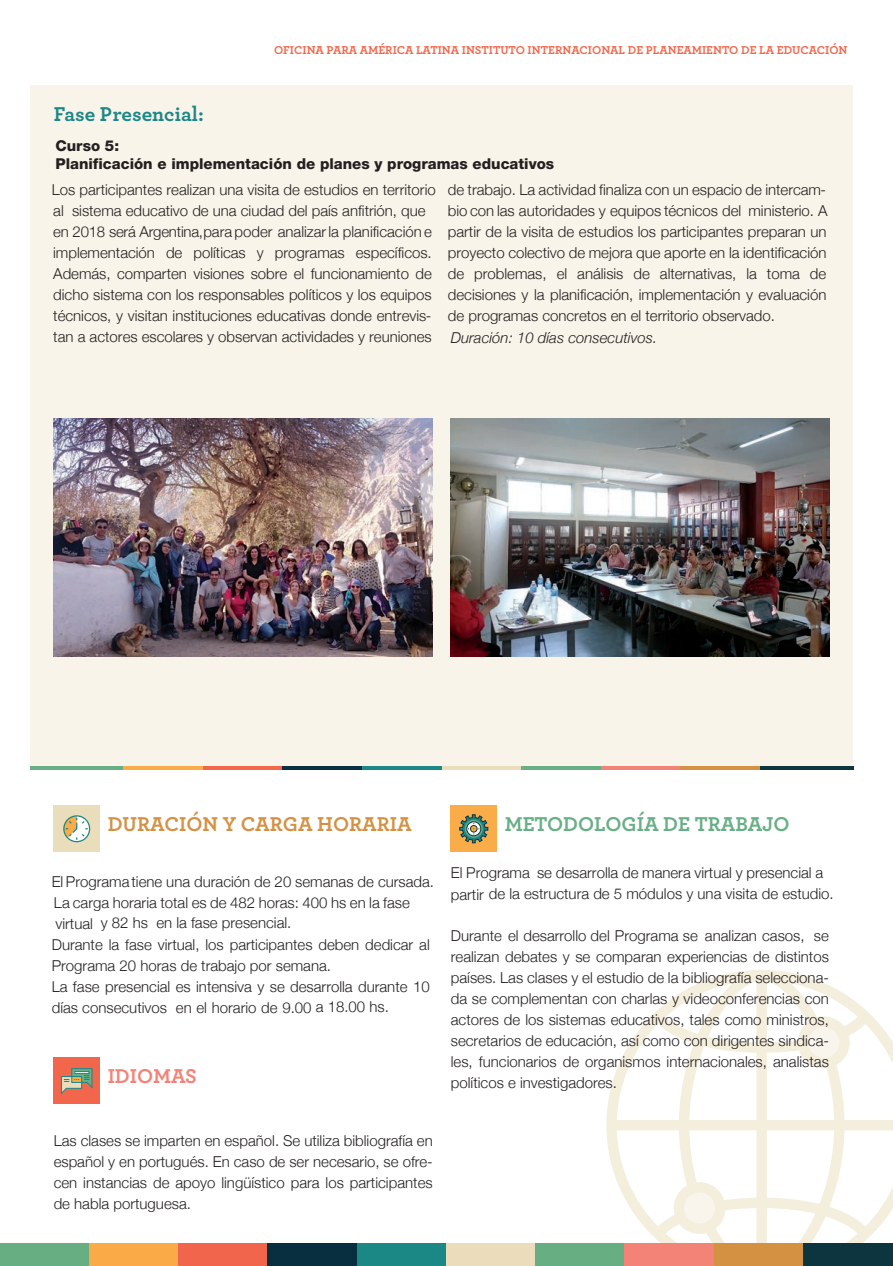
<style>
.page{position:relative;width:893px;height:1266px;background:#fff}
.page>*{position:absolute;margin:0;border:0;box-sizing:border-box;transform-origin:0 0}
.t1{font:700 21px "Archer";color:#d49143}
.t2{font:700 21px "Archer";color:#67af84}
.t3{font:700 21px "Archer";color:#1b8887}
.t4{font:700 21px "Archer";letter-spacing:-.005em;color:#f38277}
.t5{font:300 15px/21px "Helvetica Neue";color:#231f20}
.t6{font:800 15px/18px "Helvetica Neue";color:#231f20}
.t7{font:italic 300 15px "Helvetica Neue";color:#231f20}
.t8{font:700 12px "Archer";color:#f2664b}
</style>
<div class="page">
<svg style="left:606px;top:970px;width:287px;height:273px"></svg>
<svg style="left:803px;top:1021px;width:41px;height:42px"></svg>
<div style="left:798px;top:1016px;width:51px;height:52px;border:10px solid #eaddbc;border-radius:50%"></div>
<svg style="left:679px;top:1187px;width:41px;height:41px"></svg>
<div style="left:674px;top:1182px;width:51px;height:51px;border:10px solid #eaddbc;border-radius:50%"></div>
<div style="left:30px;top:85px;width:823px;height:681px;background:#f8f4e9"></div>
<div style="left:0;top:1243px;width:89px;height:22px;background:#67af83"></div>
<div style="left:89px;top:1243px;width:89px;height:22px;background:#faab48"></div>
<div style="left:178px;top:1243px;width:90px;height:22px;background:#f1654c"></div>
<div style="left:267px;top:1243px;width:90px;height:22px;background:#072f40"></div>
<div style="left:357px;top:1243px;width:89px;height:22px;background:#1b8886"></div>
<div style="left:446px;top:1243px;width:89px;height:22px;background:#ebddbc"></div>
<div style="left:535px;top:1243px;width:90px;height:22px;background:#67af83"></div>
<div style="left:625px;top:1243px;width:89px;height:22px;background:#f38377"></div>
<div style="left:714px;top:1243px;width:89px;height:22px;background:#d49142"></div>
<div style="left:803px;top:1243px;width:90px;height:22px;background:#0d3540"></div>
<img style="left:54px;top:418px;width:379px;height:239px">
<hr style="left:30px;top:766px;width:93px;height:3px;background:#67af84">
<hr style="left:123px;top:766px;width:80px;height:3px;background:#faac48">
<hr style="left:203px;top:766px;width:80px;height:3px;background:#f2664b">
<hr style="left:282px;top:766px;width:80px;height:3px;background:#083040">
<hr style="left:362px;top:766px;width:80px;height:3px;background:#1b8887">
<hr style="left:442px;top:766px;width:79px;height:3px;background:#eaddbc">
<hr style="left:521px;top:766px;width:80px;height:3px;background:#67af84">
<hr style="left:601px;top:766px;width:79px;height:3px;background:#f38277">
<hr style="left:680px;top:766px;width:80px;height:3px;background:#d49143">
<hr style="left:760px;top:766px;width:93px;height:3px;background:#0e3640">
<div style="left:54px;top:805px;width:46px;height:47px;background:#eaddbc"></div>
<svg style="left:63px;top:815px;width:28px;height:27px"></svg>
<div style="left:54px;top:1057px;width:46px;height:47px;background:#f2664b"></div>
<svg style="left:60px;top:1068px;width:33px;height:27px"></svg>
<div style="left:451px;top:805px;width:46px;height:47px;background:#faac48"></div>
<svg style="left:459px;top:814px;width:30px;height:29px"></svg>
<img style="left:451px;top:418px;width:379px;height:239px">
<h1 class="t3" style="left:54px;top:98px;width:152px">Fase Presencial:</h1>
<p class="t8" style="left:274px;top:41px;width:575px">OFICINA PARA AMÉRICA LATINA INSTITUTO INTERNACIONAL DE PLANEAMIENTO DE LA EDUCACIÓN</p>
<p class="t6" style="left:55px;top:137px;width:500px">Curso 5:<br>Planificación e implementación de planes y programas educativos</p>
<p class="t5" style="left:52px;top:178px;width:385px">Los participantes realizan una visita de estudios en territorio</p>
<p class="t5" style="left:53px;top:199px;width:380px">al sistema educativo de una ciudad del país anfitrión, que en 2018 será Argentina,para poder analizar la planificación e implementación de políticas y programas específicos.<br>Además, comparten visiones sobre el funcionamiento de dicho sistema con los responsables políticos y los equipos técnicos, y visitan instituciones educativas donde entrevis&shy;tan a actores escolares y observan actividades y reuniones</p>
<p class="t5" style="left:448px;top:178px;width:380px">de trabajo. La actividad finaliza con un espacio de intercam&shy;bio con las autoridades y equipos técnicos del<br>partir de la visita de estudios los participantes preparan un proyecto colectivo de mejora que aporte en la identificación de problemas, el análisis de alternativas, la toma de decisiones y la planificación, implementación y evaluación de programas concretos en el territorio observado.</p>
<p class="t7" style="left:451px;top:329px;width:208px">Duración: 10 días consecutivos.</p>
<p class="t5" style="left:748px;top:199px;width:81px">ministerio. A</p>
<h1 class="t1" style="left:108px;top:807px;width:306px">DURACIÓN Y CARGA HORARIA</h1>
<p class="t5" style="left:52px;top:870px;width:384px">El Programatiene una duración de 20 semanas de cursada.</p>
<p class="t5" style="left:54px;top:891px;width:357px">La carga horaria total es de 482 horas: 400 hs en la fase</p>
<p class="t5" style="left:55px;top:911px;width:237px">virtual y 82 hs en la fase presencial.</p>
<p class="t5" style="left:52px;top:933px;width:379px">Durante la fase virtual, los participantes deben dedicar al</p>
<p class="t5" style="left:52px;top:954px;width:281px">Programa 20 horas de trabajo por semana.</p>
<p class="t5" style="left:52px;top:975px;width:379px">La fase presencial es intensiva y se desarrolla durante 10</p>
<p class="t5" style="left:176px;top:996px;width:214px">en el horario de 9.00 a 18.00 hs.</p>
<p class="t5" style="left:52px;top:996px;width:117px">días consecutivos</p>
<h1 class="t4" style="left:108px;top:1059px;width:91px">IDIOMAS</h1>
<p class="t5" style="left:54px;top:1129px;width:381px;text-align:justify">Las clases se imparten en español. Se utiliza bibliografía en español y en portugués. En caso de ser necesario, se ofre&shy;cen instancias de apoyo lingüístico para los participantes de habla portuguesa.</p>
<h1 class="t2" style="left:505px;top:807px;width:286px">METODOLOGÍA DE TRABAJO</h1>
<p class="t5" style="left:451px;top:861px;width:384px;text-indent:86px">se desarrolla de manera virtual y presencial a partir de la estructura de 5 módulos y una visita de estudio.</p>
<p class="t5" style="left:451px;top:924px;width:380px;text-align:justify">Durante el desarrollo del Programa se analizan casos, se realizan debates y se comparan experiencias de distintos países. Las clases y el estudio de la bibliografía selecciona&shy;da se complementan con charlas y videoconferencias con actores de los sistemas educativos, tales como ministros, secretarios de educación, así como con dirigentes sindica&shy;les, funcionarios de organismos internacionales, analistas políticos e investigadores.</p>
<p class="t5" style="left:451px;top:861px;width:81px">El Programa</p>
</div>
